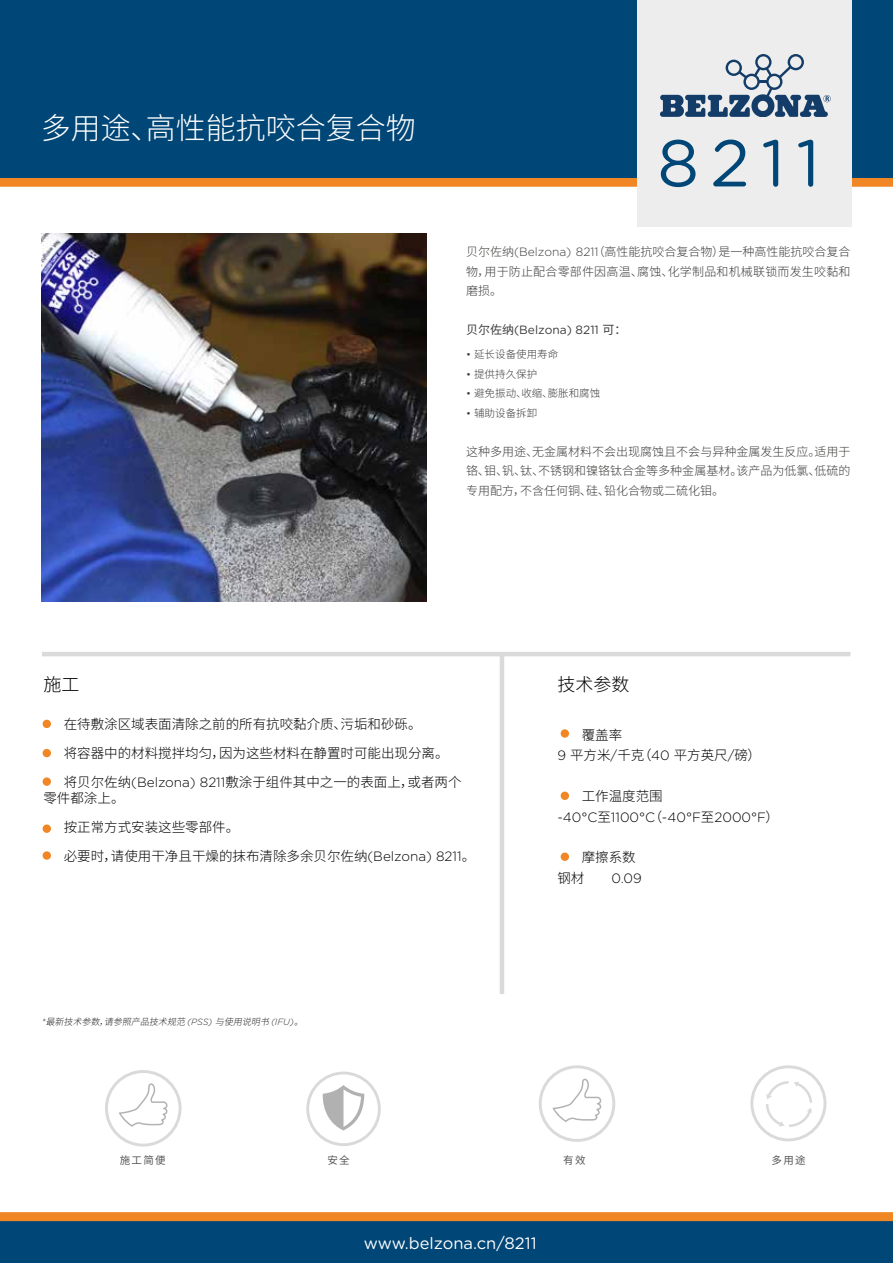
<style>
.page{position:relative;width:893px;height:1263px;background:#fff}
.page>*{position:absolute;margin:0;border:0;box-sizing:border-box;transform-origin:0 0}
.t1{font:66px "Gotham Rounded";color:#004676}
.t2{font:300 30px "Noto Sans CJ Ksc";color:#fff}
.t3{font:300 18px "Noto Sans CJ Ksc";color:#000}
.t4{font:16.5px "Gotham Rounded";color:#fff}
.t5{font:300 13.5px/29px "Noto Sans CJ Ksc";color:#000}
.t6{font:300 13.5px "Gotham Rounded";color:#000}
.t7{font:300 12px/19.5px "Noto Sans CJ Ksc";color:#3c3c3b;text-align:justify}
.t8{font:12px "Gotham Rounded";color:#3c3c3b}
.t9{font:300 10.5px "Noto Sans CJ Ksc";color:#3c3c3b}
.t10{font:10.5px "Noto Sans CJ Ksc";letter-spacing:.13em;color:#575756}
.t11{font:italic 300 9px "Noto Sans CJ Ksc";color:#282827}
.s1{font-family:"Gotham Rounded"}
.s2{font-family:"Noto Sans CJ Ksc"}
</style>
<div class="page">
<div style="left:0;top:178px;width:893px;height:9px;background:#f18625"></div>
<div style="left:0;top:0;width:893px;height:178px;background:#004676"></div>
<div style="left:0;top:1220px;width:893px;height:43px;background:#004676"></div>
<img style="left:42px;top:233px;width:384px;height:369px">
<hr style="left:42px;top:652px;width:808px;height:4px;background:#dadada">
<div style="left:638px;top:0;width:214px;height:226px;background:#ededed"></div>
<svg style="left:660px;top:54px;width:170px;height:63px"></svg>
<div style="left:0;top:1212px;width:893px;height:9px;background:#f18625"></div>
<svg style="left:105px;top:1070px;width:77px;height:76px"></svg>
<svg style="left:750px;top:1065px;width:76px;height:76px"></svg>
<div style="left:43px;top:720px;width:8px;height:8px;background:#f18625;border-radius:50%"></div>
<div style="left:43px;top:749px;width:8px;height:8px;background:#f18625;border-radius:50%"></div>
<div style="left:43px;top:777px;width:8px;height:9px;background:#f18625;border-radius:50%"></div>
<div style="left:43px;top:824px;width:8px;height:9px;background:#f18625;border-radius:50%"></div>
<div style="left:43px;top:851px;width:8px;height:9px;background:#f18625;border-radius:50%"></div>
<div style="left:561px;top:729px;width:8px;height:9px;background:#f18625;border-radius:50%"></div>
<div style="left:561px;top:791px;width:8px;height:9px;background:#f18625;border-radius:50%"></div>
<div style="left:561px;top:852px;width:8px;height:9px;background:#f18625;border-radius:50%"></div>
<hr style="left:500px;top:654px;width:4px;height:340px;background:#dadada">
<svg style="left:306px;top:1071px;width:75px;height:75px"></svg>
<svg style="left:539px;top:1065px;width:76px;height:77px"></svg>
<h2 class="t2" style="left:41px;top:111px;width:377px">多用途、高性能抗咬合复合物</h2>
<h1 class="t1" style="left:657px;top:118px;width:164px">8211</h1>
<p class="t7" style="left:466px;top:242px;width:386px">贝尔佐纳<span class="s1">(Belzona) 8211</span>（高性能抗咬合复合物）是一种高性能抗咬合复合物，用于防止配合零部件因高温、腐蚀、化学制品和机械联锁而发生咬黏和磨损。</p>
<p class="t8" style="left:466px;top:322px;width:162px"><span class="s2">贝尔佐纳</span>(Belzona) 8211 <span class="s2">可：</span></p>
<p class="t9" style="left:466px;top:348px;width:94px"><span class="s1">•</span> 延长设备使用寿命</p>
<p class="t9" style="left:466px;top:368px;width:73px"><span class="s1">•</span> 提供持久保护</p>
<p class="t9" style="left:466px;top:387px;width:136px"><span class="s1">•</span> 避免振动、收缩、膨胀和腐蚀</p>
<p class="t9" style="left:466px;top:407px;width:73px"><span class="s1">•</span> 辅助设备拆卸</p>
<p class="t7" style="left:466px;top:442px;width:386px">这种多用途、无金属材料不会出现腐蚀且不会与异种金属发生反应。适用于铬、钼、钒、钛、不锈钢和镍铬钛合金等多种金属基材。该产品为低氯、低硫的专用配方，不含任何铜、硅、铅化合物或二硫化钼。</p>
<h3 class="t3" style="left:43px;top:674px;width:38px">施工</h3>
<p class="t5" style="left:64px;top:709px;width:399px">在待敷涂区域表面清除之前的所有抗咬黏介质、污垢和砂砾。<br>将容器中的材料搅拌均匀，因为这些材料在静置时可能出现分离。将贝尔佐纳<span class="s1">(Belzona) 8211</span>敷涂于组件其中之一的表面上，或者两个</p>
<p class="t5" style="left:64px;top:783px;width:413px;text-indent:-20px">零件都涂上。<br>按正常方式安装这些零部件。<br>必要时，请使用干净且干燥的抹布清除多余贝尔佐纳<span class="s1">(Belzona) 8211</span>。</p>
<p class="t11" style="left:42px;top:1016px;width:267px"><span class="s1">*</span> 最新技术参数，请参照产品技术规范 <span class="s1">(P S S)</span> 与使用说明书 <span class="s1">(I F U)</span> 。</p>
<h3 class="t3" style="left:557px;top:674px;width:73px">技术参数</h3>
<p class="t5" style="left:557px;top:725px;width:205px;line-height:20.4px;text-indent:24px">覆盖率<br><span class="s1">9</span> 平方米<span class="s1">/</span>千克（<span class="s1">40</span> 平方英尺<span class="s1">/</span>磅）</p>
<p class="t5" style="left:582px;top:782px;width:82px">工作温度范围</p>
<p class="t6" style="left:557px;top:808px;width:223px">-40°C<span class="s2">至</span>1100°C<span class="s2">（</span>-40°F<span class="s2">至</span>2000°F<span class="s2">）</span></p>
<p class="t5" style="left:557px;top:848px;width:80px;line-height:20.4px;text-indent:24px">摩擦系数钢材</p>
<p class="t6" style="left:611px;top:869px;width:32px">0.09</p>
<p class="t10" style="left:120px;top:1154px;width:48px">施工简便</p>
<p class="t10" style="left:327px;top:1154px;width:24px">安全</p>
<p class="t10" style="left:563px;top:1154px;width:24px">有效</p>
<p class="t10" style="left:772px;top:1154px;width:36px">多用途</p>
<p class="t4" style="left:364px;top:1231px;width:174px">www.belzona.cn/8211</p>
</div>
